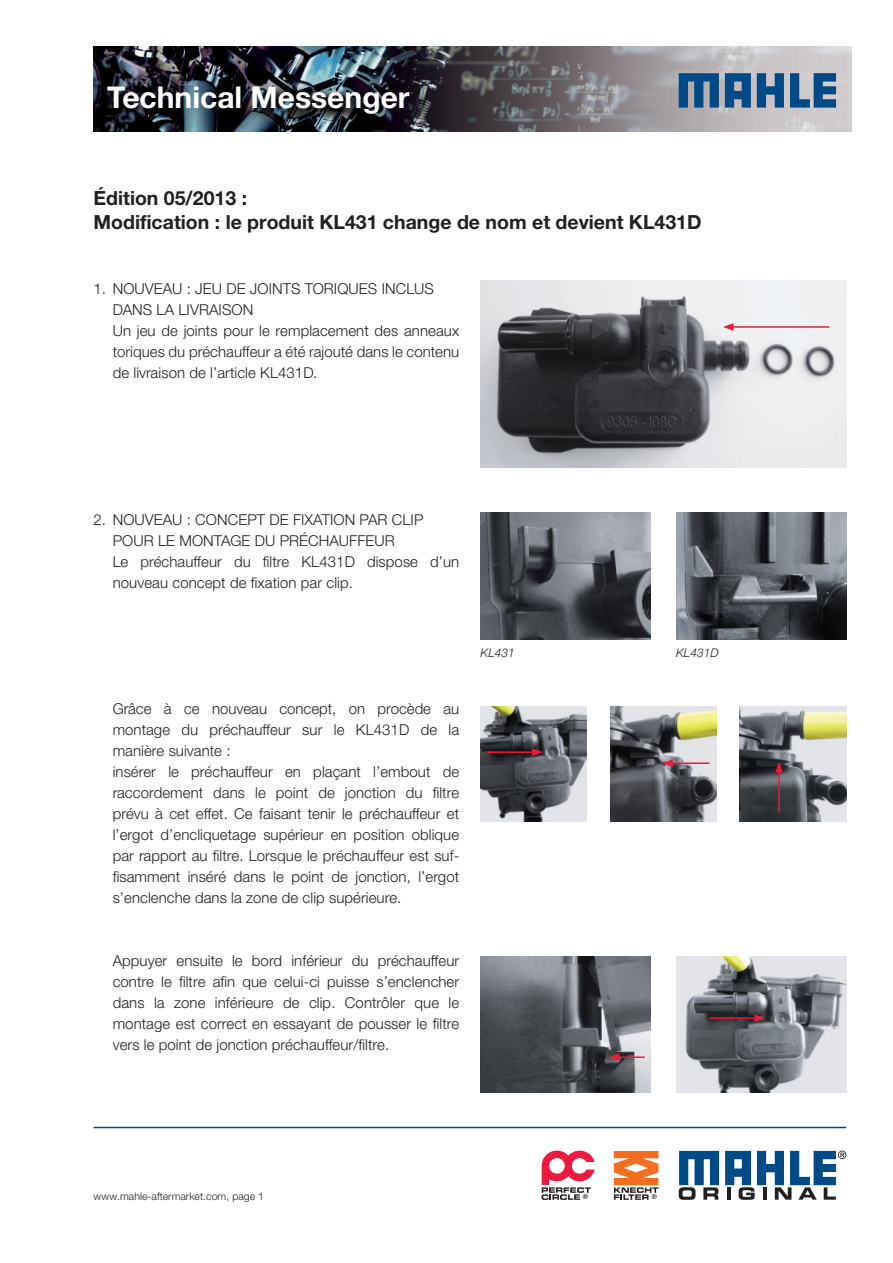
<style>
.page{position:relative;width:893px;height:1263px;background:#fff}
.page>*{position:absolute;margin:0;border:0;box-sizing:border-box;transform-origin:0 0}
.t1{font:700 30px "Helvetica Neue LTW1 G";color:#fff}
.t2{font:700 19.5px/24px "Helvetica Neue LTW1 G";color:#231f20}
.t3{font:300 15px/21px "Helvetica Neue LTW1 G";letter-spacing:.005em;color:#231f20}
.t4{font:italic 300 12px "Helvetica Neue LTW1 G";color:#231f20}
.t5{font:300 10.5px "Helvetica Neue LTW1 G";letter-spacing:.005em;color:#231f20}
</style>
<div class="page">
<img style="left:94px;top:47px;width:757px;height:85px">
<svg style="left:679px;top:73px;width:40px;height:35px"></svg>
<svg style="left:757px;top:73px;width:27px;height:35px"></svg>
<svg style="left:790px;top:73px;width:46px;height:35px;background:#47779f"></svg>
<svg style="left:725px;top:73px;width:26px;height:35px"></svg>
<svg style="left:679px;top:1151px;width:40px;height:49px"></svg>
<svg style="left:725px;top:1151px;width:121px;height:49px"></svg>
<svg style="left:614px;top:1151px;width:44px;height:49px"></svg>
<svg style="left:541px;top:1151px;width:54px;height:49px"></svg>
<hr style="left:94px;top:1127px;width:752px;height:1px;background:#004b87">
<img style="left:480px;top:281px;width:366px;height:187px">
<img style="left:480px;top:957px;width:171px;height:136px">
<img style="left:480px;top:706px;width:107px;height:115px">
<img style="left:610px;top:706px;width:106px;height:115px">
<img style="left:740px;top:706px;width:106px;height:115px">
<img style="left:676px;top:957px;width:170px;height:136px">
<img style="left:480px;top:512px;width:171px;height:128px">
<img style="left:676px;top:512px;width:170px;height:128px">
<hr style="left:731px;top:326px;width:98px;height:2px;background:#ed1a3a">
<svg style="left:723px;top:323px;width:10px;height:8px"></svg>
<hr style="left:670px;top:762px;width:39px;height:2px;background:#ed1a3a">
<svg style="left:662px;top:759px;width:11px;height:8px"></svg>
<svg style="left:609px;top:1053px;width:36px;height:8px"></svg>
<hr style="left:778px;top:770px;width:2px;height:43px;background:#ed1a3a">
<svg style="left:775px;top:762px;width:8px;height:10px"></svg>
<hr style="left:487px;top:751px;width:47px;height:2px;background:#ed1a3a">
<svg style="left:532px;top:748px;width:11px;height:8px"></svg>
<hr style="left:710px;top:1017px;width:47px;height:2px;background:#ed1a3a">
<svg style="left:754px;top:1014px;width:11px;height:8px"></svg>
<h1 class="t1" style="left:107px;top:86px;width:304px">Technical Messenger</h1>
<h2 class="t2" style="left:94px;top:188px;width:609px">Édition 05/2013 :<br>Modification : le produit KL431 change de nom et devient KL431D</h2>
<p class="t3" style="left:113px;top:280px;width:348px;text-indent:-19px">1. NOUVEAU : JEU DE JOINTS TORIQUES INCLUS DANS LA LIVRAISON<br>Un jeu de joints pour le remplacement des anneaux toriques du préchauffeur a été rajouté dans le contenu de livraison de l’article KL431D.</p>
<p class="t3" style="left:113px;top:511px;width:348px;text-indent:-19px">2. NOUVEAU : CONCEPT DE FIXATION PAR CLIP POUR LE MONTAGE DU PRÉCHAUFFEUR<br>Le préchauffeur du filtre KL431D dispose d’un nouveau concept de fixation par clip.</p>
<p class="t3" style="left:113px;top:700px;width:348px">Grâce à ce nouveau concept, on procède au montage du préchauffeur sur le KL431D de la manière suivante :<br>insérer le préchauffeur en plaçant l’embout de raccordement dans le point de jonction du filtre prévu à cet effet. Ce faisant tenir le préchauffeur et l’ergot d’encliquetage supérieur en position oblique par rapport au filtre. Lorsque le préchauffeur est suf&shy;fisamment inséré dans le point de jonction, l’ergot s’enclenche dans la zone de clip supérieure.</p>
<p class="t3" style="left:113px;top:952px;width:348px;text-align:justify">Appuyer ensuite le bord inférieur du préchauffeur contre le filtre afin que celui-ci puisse s’enclencher dans la zone inférieure de clip. Contrôler que le montage est correct en essayant de pousser le filtre vers le point de jonction préchauffeur/filtre.</p>
<p class="t4" style="left:480px;top:648px;width:36px">KL431</p>
<p class="t4" style="left:676px;top:648px;width:44px">KL431D</p>
<p class="t5" style="left:94px;top:1192px;width:172px">www.mahle-aftermarket.com, page 1</p>
</div>
